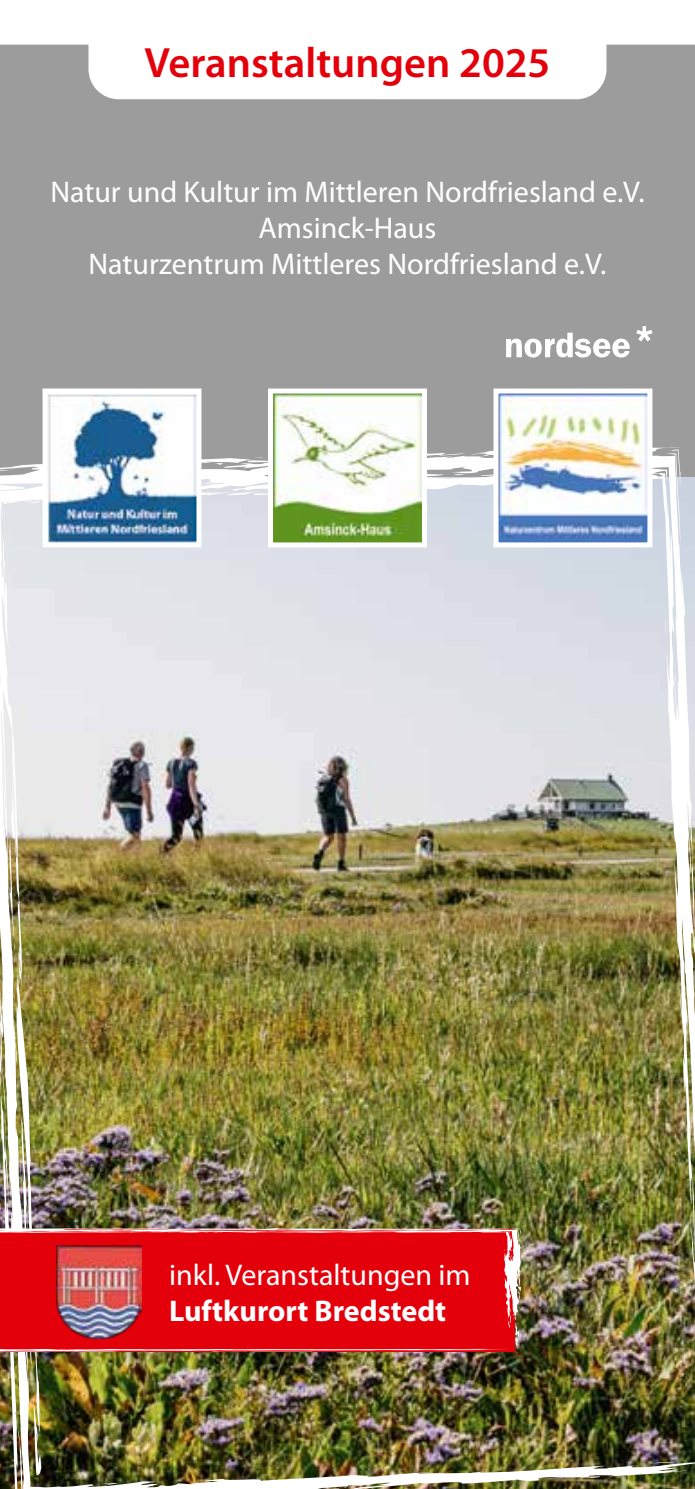
<style>
.page{position:relative;width:695px;height:1489px;background:#fff}
.page>*{position:absolute;margin:0;border:0;box-sizing:border-box;transform-origin:0 0}
.t1{font:600 42.5px "Myriad Pro";color:#e3000b}
.t2{font:30px/36px "Myriad Pro";color:#fff;text-align:center}
.t3{font:700 30px "Myriad Pro";color:#fff}
</style>
<div class="page">
<div style="left:0;top:0;width:694px;height:476px;background:#9c9c9d"></div>
<img style="left:0;top:447px;width:694px;height:1041px">
<svg style="left:690px;top:1215px;width:4px;height:74px"></svg>
<svg style="left:665px;top:615px;width:3px;height:22px"></svg>
<svg style="left:666px;top:447px;width:14px;height:101px"></svg>
<svg style="left:453px;top:473px;width:13px;height:2px"></svg>
<svg style="left:648px;top:1461px;width:29px;height:3px"></svg>
<img style="left:556px;top:326px;width:96px;height:31px">
<svg style="left:0;top:0;width:694px;height:50px;background:#f4f4f4"></svg>
<div style="left:88px;top:0;width:518px;height:99px;background:#fff"></div>
<svg style="left:4px;top:388px;width:200px;height:162px"></svg>
<svg style="left:214px;top:388px;width:229px;height:162px"></svg>
<img style="left:491px;top:388px;width:163px;height:162px">
<svg style="left:127px;top:1227px;width:394px;height:124px;background:#e20c16"></svg>
<svg style="left:506px;top:1307px;width:13px;height:42px"></svg>
<svg style="left:504px;top:1248px;width:10px;height:9px"></svg>
<svg style="left:509px;top:1228px;width:12px;height:12px"></svg>
<svg style="left:457px;top:1231px;width:24px;height:1px"></svg>
<svg style="left:371px;top:1230px;width:12px;height:3px"></svg>
<svg style="left:186px;top:1228px;width:46px;height:4px"></svg>
<svg style="left:135px;top:1227px;width:42px;height:6px"></svg>
<svg style="left:211px;top:1350px;width:37px;height:2px"></svg>
<img style="left:0;top:730px;width:127px;height:758px">
<svg style="left:465px;top:1348px;width:24px;height:1px"></svg>
<img style="left:57px;top:1245px;width:85px;height:93px">
<h1 class="t1" style="left:144px;top:35px;width:407px">Veranstaltungen 2025</h1>
<p class="t2" style="left:50px;top:173px;width:595px">Natur und Kultur im Mittleren Nordfriesland e.V.<br>Amsinck-Haus<br>Naturzentrum Mittleres Nordfriesland e.V.</p>
<p class="t2" style="left:169px;top:1256px;width:303px">inkl. Veranstaltungen im</p>
<p class="t3" style="left:169px;top:1291px;width:279px">Luftkurort Bredstedt</p>
</div>
